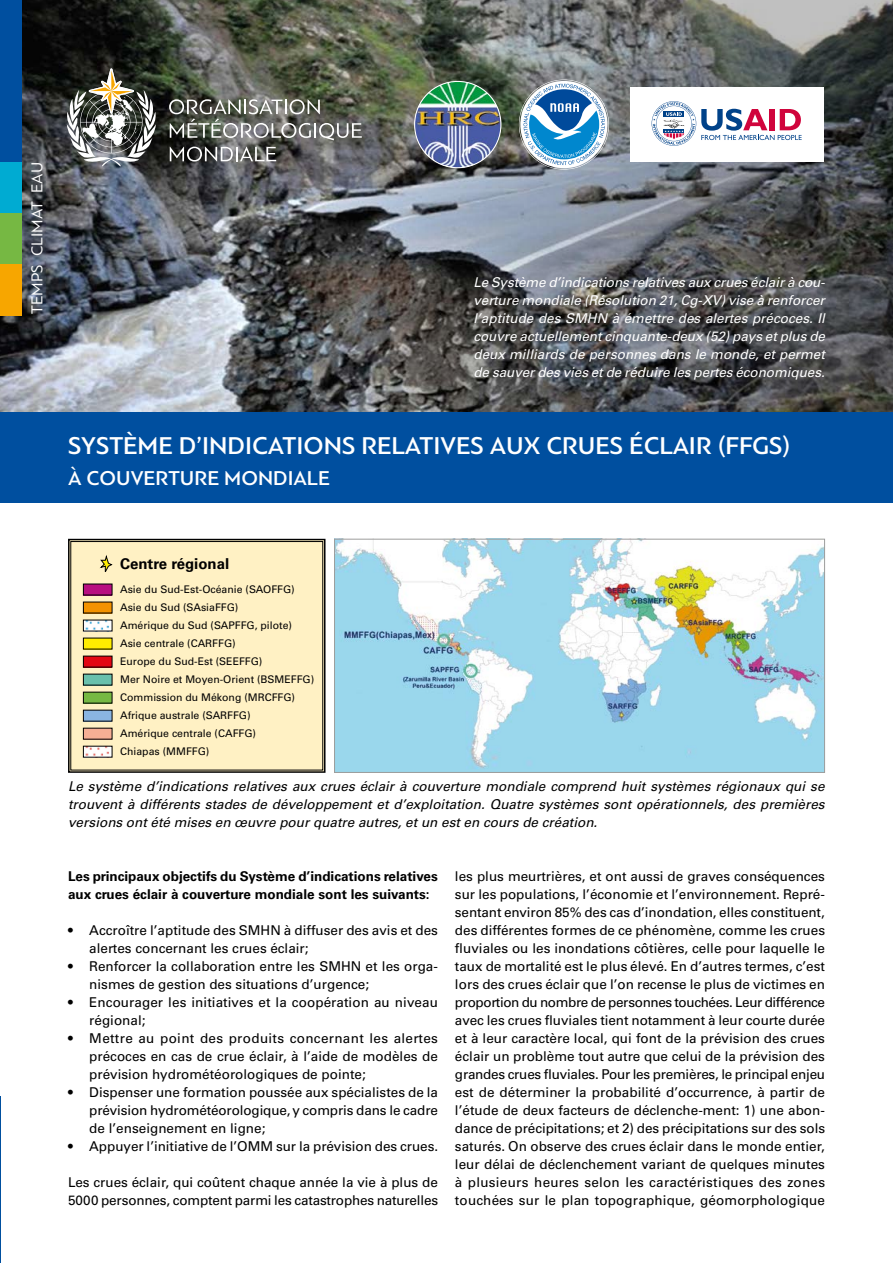
<style>
.page{position:relative;width:893px;height:1263px;background:#fff}
.page>*{position:absolute;margin:0;border:0;box-sizing:border-box;transform-origin:0 0}
.t1{font:500 25.5px "PF Bague Sans Pro";color:#fff}
.t2{font:500 21px "PF Bague Sans Pro";color:#fff}
.t3{font:16.5px "PF Bague Sans Pro";letter-spacing:.01em;color:#fff}
.t4{font:700 15px "Univers LTCYR 65";color:#000}
.t5{font:13.5px/18px "Univers LTCYR 55 Roman";color:#000}
.t6{font:italic 13.5px/18px "Univers LTCYR 55";letter-spacing:-.005em;color:#fff;text-align:justify}
.t7{font:italic 13.5px/18px "Univers LTCYR 55";color:#000;text-align:justify}
.t8{font:700 13.5px/18px "Univers LTCYR 65";color:#000}
.t9{font:10.5px/18px "Univers LTCYR 55 Roman";color:#000}
</style>
<div class="page">
<img style="left:0;top:0;width:262px;height:413px">
<svg style="left:262px;top:0;width:631px;height:413px;background:#5b5f5f"></svg>
<hr style="left:0;top:1097px;width:1px;height:166px;background:#004f9f">
<div style="left:0;top:0;width:21px;height:162px;background:#004f9f"></div>
<div style="left:0;top:162px;width:21px;height:51px;background:#00abd2"></div>
<div style="left:0;top:213px;width:21px;height:51px;background:#76b843"></div>
<div style="left:0;top:264px;width:21px;height:51px;background:#f7a600"></div>
<img style="left:415px;top:81px;width:86px;height:87px;border-radius:43px">
<div style="left:629px;top:87px;width:194px;height:75px;background:#fff"></div>
<svg style="left:652px;top:101px;width:150px;height:45px"></svg>
<svg style="left:520px;top:81px;width:87px;height:87px"></svg>
<svg style="left:523px;top:84px;width:82px;height:81px"></svg>
<div style="left:0;top:413px;width:893px;height:90px;background:#004f9f"></div>
<svg style="left:169px;top:99px;width:193px;height:41px;background:#767872"></svg>
<svg style="left:170px;top:147px;width:106px;height:15px"></svg>
<svg style="left:67px;top:69px;width:90px;height:97px"></svg>
<img style="left:336px;top:541px;width:487px;height:230px">
<div style="left:334px;top:539px;width:491px;height:234px;border:1px solid #9d9d9c"></div>
<svg style="left:68px;top:538px;width:258px;height:235px;background:#f1e4ba"></svg>
<svg style="left:98px;top:553px;width:15px;height:22px"></svg>
<div style="left:83px;top:584px;width:29px;height:11px;background:#b80e80"></div>
<div style="left:83px;top:656px;width:29px;height:11px;background:#e30613"></div>
<img style="left:85px;top:622px;width:25px;height:7px">
<div style="left:83px;top:692px;width:29px;height:11px;background:#76b843"></div>
<div style="left:83px;top:728px;width:29px;height:11px;background:#f6af95"></div>
<div style="left:83px;top:602px;width:29px;height:11px;background:#f39200"></div>
<div style="left:83px;top:674px;width:29px;height:11px;background:#69c0ac"></div>
<div style="left:83px;top:638px;width:29px;height:11px;background:#ffed00"></div>
<div style="left:83px;top:710px;width:29px;height:11px;background:#8ab5e1"></div>
<img style="left:85px;top:748px;width:25px;height:7px">
<p class="t3" style="left:28px;top:314px;width:154px;rotate:-90deg">TEMPS CLIMAT EAU</p>
<p class="t6" style="left:473px;top:272px;width:353px">Le Système d’indications relatives aux crues éclair à cou&shy;verture mondiale (Résolution 21, Cg-XV) vise à renforcer l’aptitude des SMHN à émettre des alertes précoces. Il couvre actuellement cinquante-deux (52) pays et plus de deux milliards de personnes dans le monde, et permet de sauver des vies et de réduire les pertes économiques.</p>
<h1 class="t1" style="left:68px;top:430px;width:724px">SYSTÈME D’INDICATIONS RELATIVES AUX CRUES ÉCLAIR (FFGS)</h1>
<h2 class="t2" style="left:68px;top:466px;width:263px">À COUVERTURE MONDIALE</h2>
<p class="t4" style="left:120px;top:553px;width:111px">Centre régional</p>
<p class="t9" style="left:120px;top:580px;width:196px">Asie du Sud-Est-Océanie (SAOFFG)<br>Asie du Sud (SAsiaFFG)<br>Amérique du Sud (SAPFFG, pilote)<br>Asie centrale (CARFFG)<br>Europe du Sud-Est (SEEFFG)<br>Mer Noire et Moyen-Orient (BSMEFFG)<br>Commission du Mékong (MRCFFG)<br>Afrique australe (SARFFG)<br>Amérique centrale (CAFFG)<br>Chiapas (MMFFG)</p>
<p class="t7" style="left:68px;top:776px;width:758px">Le système d’indications relatives aux crues éclair à couverture mondiale comprend huit systèmes régionaux qui se trouvent à différents stades de développement et d’exploitation. Quatre systèmes sont opérationnels, des premières versions ont été mises en œuvre pour quatre autres, et un est en cours de création.</p>
<p class="t8" style="left:68px;top:866px;width:371px">Les principaux objectifs du Système d’indications relatives aux crues éclair à couverture mondiale sont les suivants:</p>
<p class="t5" style="left:89px;top:920px;width:350px;text-indent:-21px">• Accroître l’aptitude des SMHN à diffuser des avis et des alertes concernant les crues éclair;</p>
<p class="t5" style="left:89px;top:956px;width:350px;text-indent:-21px">• Renforcer la collaboration entre les SMHN et les orga&shy;nismes de gestion des situations d’urgence;</p>
<p class="t5" style="left:89px;top:992px;width:350px;text-indent:-21px">• Encourager les initiatives et la coopération au niveau régional;</p>
<p class="t5" style="left:89px;top:1028px;width:350px;text-align:justify;text-indent:-21px">• Mettre au point des produits concernant les alertes précoces en cas de crue éclair, à l’aide de modèles de prévision hydrométéorologiques de pointe;</p>
<p class="t5" style="left:89px;top:1082px;width:350px;text-align:justify;text-indent:-21px">• Dispenser une formation poussée aux spécialistes de la prévision hydrométéorologique, y compris dans le cadre de l’enseignement en ligne;</p>
<p class="t5" style="left:68px;top:1136px;width:372px">• Appuyer l’initiative de l’OMM sur la prévision des crues.</p>
<p class="t5" style="left:68px;top:1172px;width:372px">Les crues éclair, qui coûtent chaque année la vie à plus de<br>5000 personnes, comptent parmi les catastrophes naturelles</p>
<p class="t5" style="left:455px;top:866px;width:372px;text-align:justify">les plus meurtrières, et ont aussi de graves conséquences sur les populations, l’économie et l’environnement. Repré&shy;sentant environ 85% des cas d’inondation, elles constituent, des différentes formes de ce phénomène, comme les crues fluviales ou les inondations côtières, celle pour laquelle le taux de mortalité est le plus élevé. En d’autres termes, c’est lors des crues éclair que l’on recense le plus de victimes en proportion du nombre de personnes touchées. Leur différence avec les crues fluviales tient notamment à leur courte durée et à leur caractère local, qui font de la prévision des crues éclair un problème tout autre que celui de la prévision des grandes crues fluviales. Pour les premières, le principal enjeu est de déterminer la probabilité d’occurrence, à partir de l’étude de deux facteurs de déclenche-ment: 1) une abon&shy;dance de précipitations; et 2) des précipitations sur des sols saturés. On observe des crues éclair dans le monde entier, leur délai de déclenchement variant de quelques minutes à plusieurs heures selon les caractéristiques des zones touchées sur le plan topographique, géomorphologique</p>
</div>
